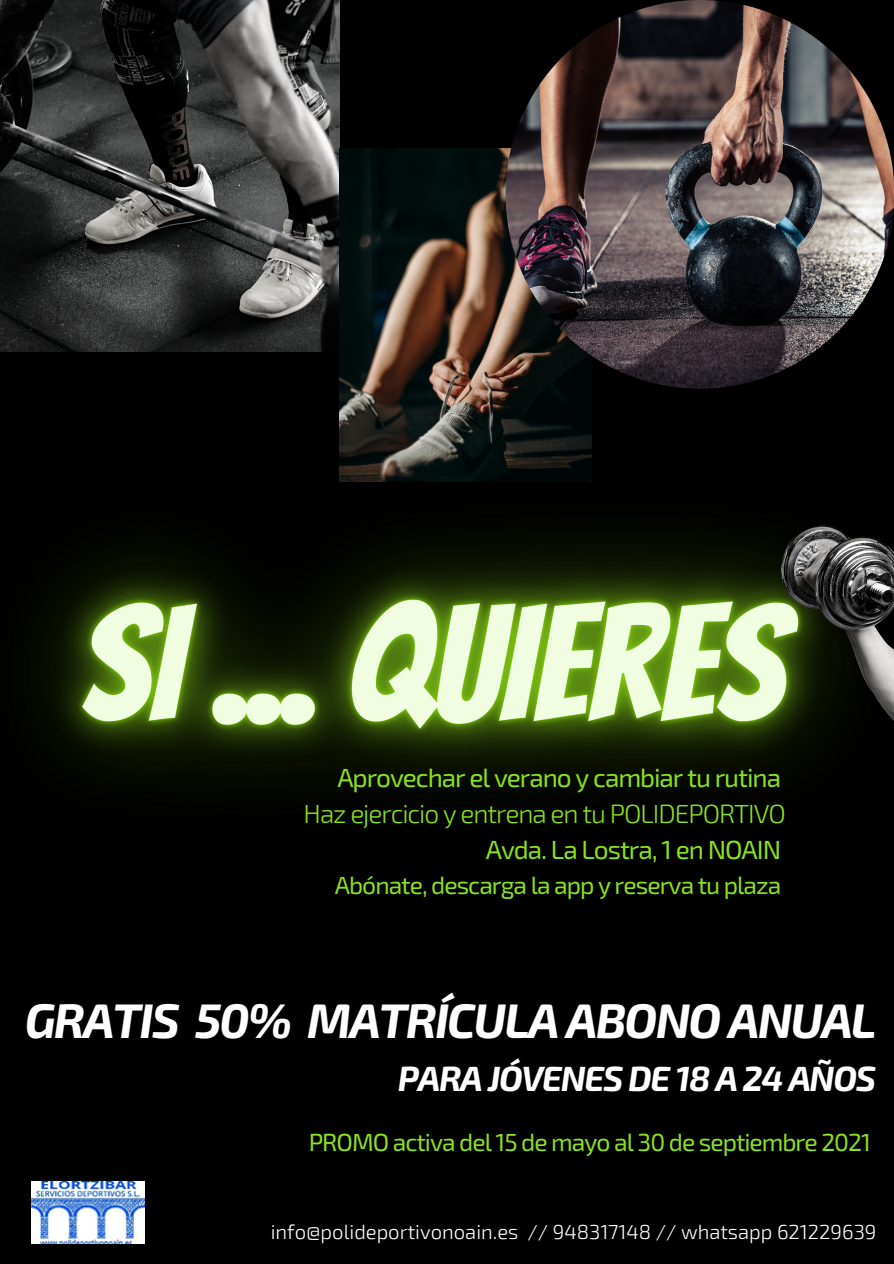
<style>
.page{position:relative;width:894px;height:1264px;background:#fff}
.page>*{position:absolute;margin:0;border:0;box-sizing:border-box;transform-origin:0 0}
.t1{font:italic 700 48.45px "Exo 2";letter-spacing:-.04em;color:#fff}
.t2{font:italic 700 34.95px "Exo 2";letter-spacing:-.04em;color:#fff}
.t3{font:26.25px "Exo 2";letter-spacing:-.04em;color:#8ae21e}
.t4{font:300 26.25px "Exo 2";letter-spacing:-.04em;color:#8ae21e}
.t5{font:24.75px "Exo 2";letter-spacing:-.04em;color:#8ae21e}
.t6{font:300 20.25px "Exo 2";color:#fff}
</style>
<div class="page">
<div style="left:0;top:0;width:893px;height:1263px;background:#000"></div>
<img style="left:31px;top:1181px;width:114px;height:62px">
<img style="left:0;top:374px;width:893px;height:580px">
<img style="left:776px;top:524px;width:117px;height:216px">
<img style="left:0;top:0;width:339px;height:351px">
<img style="left:339px;top:148px;width:252px;height:333px">
<img style="left:505px;top:0;width:388px;height:389px;border-radius:50%">
<p class="t3" style="left:337px;top:760px;width:445px">Aprovechar el verano y cambiar tu rutina</p>
<p class="t4" style="left:303px;top:796px;width:483px">Haz ejercicio y entrena en tu POLIDEPORTIVO</p>
<p class="t3" style="left:485px;top:832px;width:297px">Avda. La Lostra, 1 en NOAIN</p>
<p class="t5" style="left:335px;top:869px;width:448px">Abónate, descarga la app y reserva tu plaza</p>
<p class="t1" style="left:25px;top:989px;width:853px">GRATIS 50% MATRÍCULA ABONO ANUAL</p>
<p class="t2" style="left:398px;top:1055px;width:479px">PARA JÓVENES DE 18 A 24 AÑOS</p>
<p class="t5" style="left:308px;top:1126px;width:563px">PROMO activa del 15 de mayo al 30 de septiembre 2021</p>
<p class="t6" style="left:270px;top:1218px;width:607px">info@polideportivonoain.es // 948317148 // whatsapp 621229639</p>
</div>
